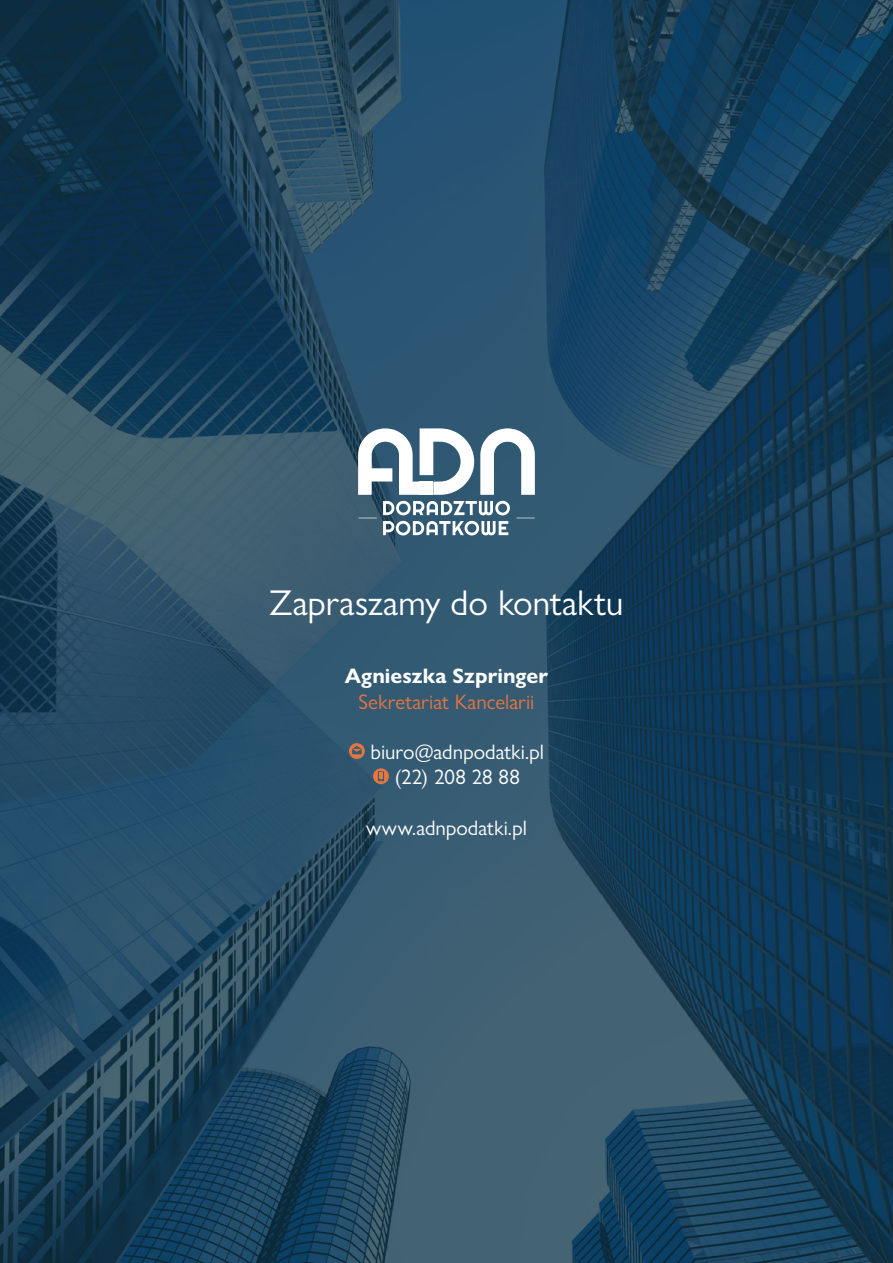
<style>
.page{position:relative;width:893px;height:1263px;background:#fff}
.page>*{position:absolute;margin:0;border:0;box-sizing:border-box;transform-origin:0 0}
.t1{font:36px "Gill Sans Nova";letter-spacing:-.005em;color:#fff}
.t2{font:21px/25.2px "Gill Sans Nova";letter-spacing:-.005em;color:#fff;text-align:center}
.t3{font:21px "Gill Sans Nova";color:#e6763f}
.t4{font:700 21px "Gill Sans Nova";letter-spacing:.005em;color:#fff}
</style>
<div class="page">
<img style="left:0;top:0;width:893px;height:1263px">
<svg style="left:349px;top:743px;width:16px;height:16px"></svg>
<svg style="left:373px;top:768px;width:16px;height:16px"></svg>
<svg style="left:480px;top:428px;width:55px;height:67px"></svg>
<svg style="left:358px;top:428px;width:116px;height:67px"></svg>
<div style="left:420px;top:482px;width:13px;height:13px;background:#fff"></div>
<svg style="left:358px;top:501px;width:177px;height:34px"></svg>
<h1 class="t1" style="left:269px;top:581px;width:356px">Zapraszamy do kontaktu</h1>
<p class="t4" style="left:345px;top:663px;width:205px">Agnieszka Szpringer</p>
<p class="t3" style="left:359px;top:689px;width:177px">Sekretariat Kancelarii</p>
<p class="t2" style="left:371px;top:739px;width:175px">biuro@adnpodatki.pl (22) 208 28 88</p>
<p class="t2" style="left:366px;top:815px;width:162px">www.adnpodatki.pl</p>
</div>
